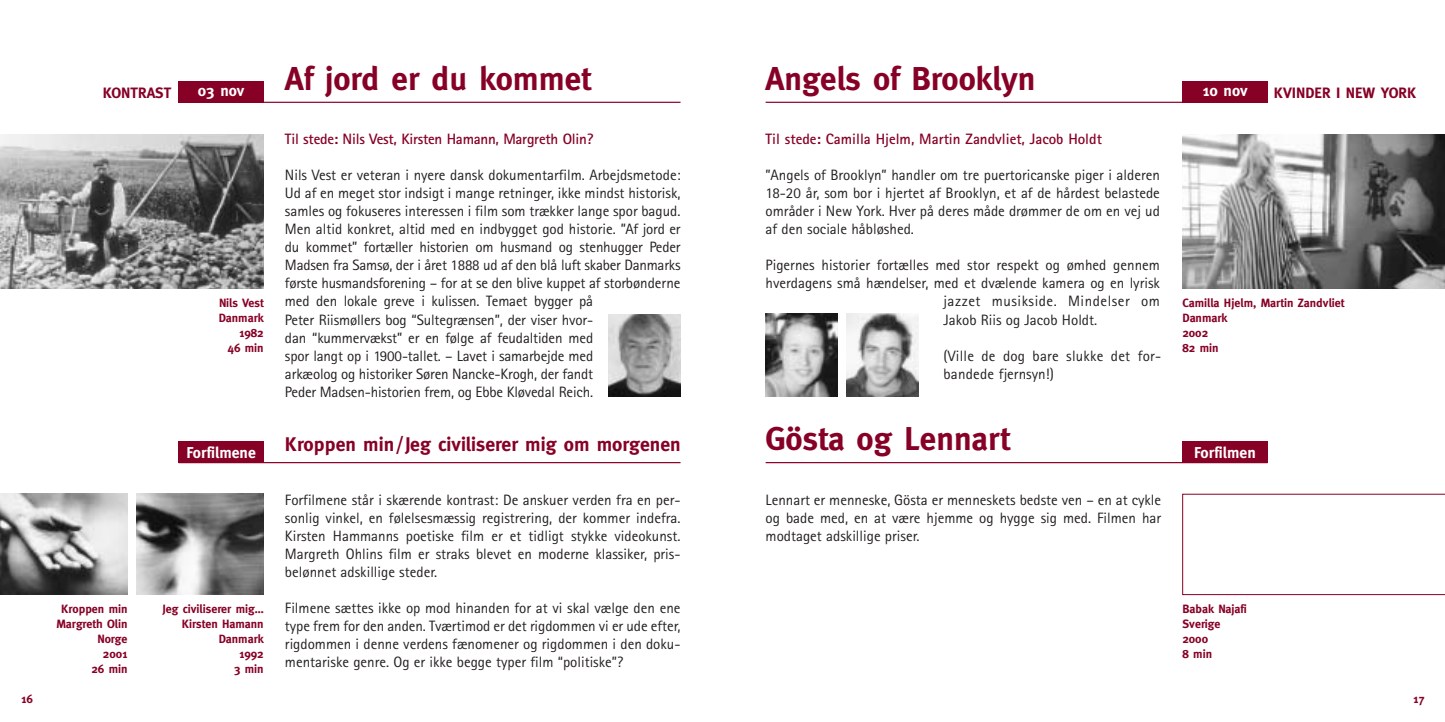
<style>
.page{position:relative;width:1445px;height:722px;background:#fff}
.page>*{position:absolute;margin:0;border:0;box-sizing:border-box;transform-origin:0 0}
.t1{font:700 33px "Meta";color:#870026}
.t2{font:700 19.65px "Meta";color:#870026}
.t3{font:700 15.75px "Meta";color:#fff}
.t4{font:15px/18px "Agfa Rotis Sans Serif";color:#231f1f;text-align:justify}
.t5{font:700 15px "Agfa Rotis Sans Serif";color:#870026}
.t6{font:15px "Agfa Rotis Sans Serif";letter-spacing:.035em;color:#231f1f}
.t7{font:700 15px "Meta";color:#870026}
.t8{font:700 12px/15px "Meta";color:#870026;text-align:right}
</style>
<div class="page">
<hr style="left:179px;top:462px;width:501px;height:1px;background:#870026">
<div style="left:179px;top:441px;width:85px;height:22px;background:#870026"></div>
<img style="left:608px;top:314px;width:72px;height:83px">
<img style="left:0;top:494px;width:128px;height:100px">
<img style="left:136px;top:494px;width:128px;height:100px">
<hr style="left:179px;top:102px;width:501px;height:1px;background:#870026">
<div style="left:179px;top:81px;width:85px;height:22px;background:#870026"></div>
<img style="left:0;top:134px;width:264px;height:154px">
<img style="left:1182px;top:134px;width:262px;height:154px">
<svg style="left:1182px;top:494px;width:262px;height:100px"></svg>
<hr style="left:765px;top:462px;width:502px;height:1px;background:#870026">
<hr style="left:765px;top:102px;width:502px;height:1px;background:#870026">
<div style="left:1182px;top:441px;width:85px;height:22px;background:#870026"></div>
<div style="left:1182px;top:81px;width:85px;height:22px;background:#870026"></div>
<img style="left:765px;top:314px;width:73px;height:82px">
<img style="left:846px;top:314px;width:72px;height:82px">
<p class="t7" style="left:103px;top:87px;width:70px">KONTRAST</p>
<p class="t3" style="left:198px;top:85px;width:48px">03 nov</p>
<p class="t8" style="left:219px;top:296px;width:46px">Nils Vest<br>Danmark<br>1982<br>46 min</p>
<p class="t3" style="left:186px;top:446px;width:71px">Forfilmene</p>
<p class="t8" style="left:56px;top:602px;width:73px">Kroppen min<br>Margreth Olin<br>Norge<br>2001<br>26 min</p>
<p class="t8" style="left:163px;top:602px;width:103px">Jeg civiliserer mig…<br>Kirsten Hamann<br>Danmark<br>1992<br>3 min</p>
<h1 class="t1" style="left:285px;top:66px;width:308px">Af jord er du kommet</h1>
<p class="t5" style="left:285px;top:134px;width:310px">Til stede: Nils Vest, Kirsten Hamann, Margreth Olin?</p>
<p class="t4" style="left:285px;top:168px;width:397px;text-align:left">Nils Vest er veteran i nyere dansk dokumentarfilm. Arbejdsmetode:<br>Ud af en meget stor indsigt i mange retninger, ikke mindst historisk, samles og fokuseres interessen i film som trækker lange spor bagud.<br>Men altid konkret, altid med en indbygget god historie. ”Af jord er du kommet” fortæller historien om husmand og stenhugger Peder Madsen fra Samsø, der i året 1888 ud af den blå luft skaber Danmarks første husmandsforening – for at se den blive kuppet af storbønderne med den lokale greve i kulissen. Temaet bygger på<br>Peter Riismøllers bog “Sultegrænsen”, der viser hvor-<br>dan “kummervækst” er en følge af feudaltiden med<br>spor langt op i 1900-tallet. – Lavet i samarbejde med<br>arkæolog og historiker Søren Nancke-Krogh, der fandt<br>Peder Madsen-historien frem, og Ebbe Kløvedal Reich.</p>
<h2 class="t2" style="left:285px;top:436px;width:397px">Kroppen min/Jeg civiliserer mig om morgenen</h2>
<p class="t4" style="left:285px;top:492px;width:397px">Forfilmene står i skærende kontrast: De anskuer verden fra en per&shy;sonlig vinkel, en følelsesmæssig registrering, der kommer indefra.<br>Kirsten Hammanns poetiske film er et tidligt stykke videokunst.<br>Margreth Ohlins film er straks blevet en moderne klassiker, pris&shy;belønnet adskillige steder.</p>
<p class="t4" style="left:285px;top:600px;width:397px">Filmene sættes ikke op mod hinanden for at vi skal vælge den ene type frem for den anden. Tværtimod er det rigdommen vi er ude efter, rigdommen i denne verdens fænomener og rigdommen i den doku&shy;mentariske genre. Og er ikke begge typer film “politiske”?</p>
<h1 class="t1" style="left:765px;top:66px;width:271px">Angels of Brooklyn</h1>
<p class="t5" style="left:765px;top:134px;width:338px">Til stede: Camilla Hjelm, Martin Zandvliet, Jacob Holdt</p>
<p class="t4" style="left:765px;top:168px;width:396px">”Angels of Brooklyn” handler om tre puertoricanske piger i alderen 18-20 år, som bor i hjertet af Brooklyn, et af de hårdest belastede områder i New York. Hver på deres måde drømmer de om en vej ud af den sociale håbløshed.</p>
<p class="t4" style="left:765px;top:258px;width:396px">Pigernes historier fortælles med stor respekt og ømhed gennem</p>
<p class="t4" style="left:765px;top:276px;width:396px">hverdagens små hændelser, med et dvælende kamera og en lyrisk</p>
<p class="t6" style="left:943px;top:296px;width:218px">jazzet musikside. Mindelser om</p>
<p class="t4" style="left:943px;top:312px;width:155px">Jakob Riis og Jacob Holdt.</p>
<p class="t4" style="left:943px;top:348px;width:219px">(Ville de dog bare slukke det for&shy;bandede fjernsyn!)</p>
<h1 class="t1" style="left:765px;top:426px;width:246px">Gösta og Lennart</h1>
<p class="t4" style="left:765px;top:492px;width:397px">Lennart er menneske, Gösta er menneskets bedste ven – en at cykle og bade med, en at være hjemme og hygge sig med. Filmen har modtaget adskillige priser.</p>
<p class="t3" style="left:1202px;top:85px;width:47px">10 nov</p>
<p class="t7" style="left:1273px;top:87px;width:144px">KVINDER I NEW YORK</p>
<p class="t8" style="left:1182px;top:296px;width:164px;text-align:left">Camilla Hjelm, Martin Zandvliet<br>Danmark<br>2002<br>82 min</p>
<p class="t3" style="left:1194px;top:446px;width:63px">Forfilmen</p>
<p class="t8" style="left:1182px;top:602px;width:66px;text-align:left">Babak Najafi<br>Sverige<br>2000<br>8 min</p>
<p class="t8" style="left:21px;top:692px;width:13px">16</p>
<p class="t8" style="left:1413px;top:692px;width:13px">17</p>
</div>
